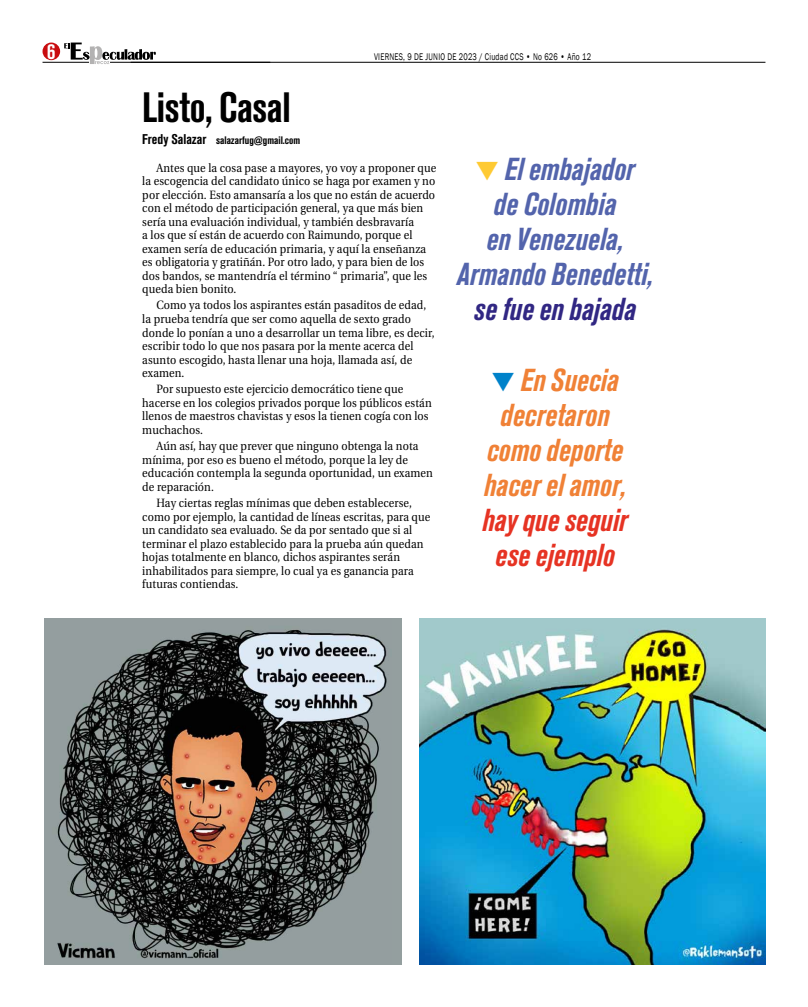
<style>
.page{position:relative;width:808px;height:1007px;background:#fff}
.page>*{position:absolute;margin:0;border:0;box-sizing:border-box;transform-origin:0 0}
.t1{font:700 condensed 42px "Akzidenz Grotesk BQ";letter-spacing:-.01em;color:#000;scale:.95 1}
.t2{font:italic 700 condensed 31.5px/35.1px "Akzidenz Grotesk BQ";color:#5364ac;text-align:center;scale:.95 1}
.t3{font:italic 700 condensed 31.5px/35.1px "Akzidenz Grotesk BQ";color:#f08136;text-align:center;scale:.95 1}
.t4{font:italic 700 condensed 31.5px/35.1px "Akzidenz Grotesk BQ";color:#e63323;text-align:center;scale:.95 1}
.t5{font:italic 700 condensed 31.5px "Akzidenz Grotesk BQ";color:#312783;scale:.95 1}
.t6{font:700 condensed 22px "Akzidenz Grotesk BQ";color:#fff;scale:.95 1}
.t7{font:12px/13.5px "Utopia";letter-spacing:.01em;color:#000;scale:.9 1}
.t8{font:10.8px "Akzidenz Grotesk BQ Bd Cnd Alt";color:#000}
.t9{font:9.9px "Franklin Gothic";letter-spacing:.03em;color:#000;scale:.75 1}
.s1{font-size:14px}
.s2{color:#feca33}
.s3{color:#0082ca}
</style>
<div class="page">
<hr style="left:110px;top:62px;width:655px;height:1px;background:#000">
<div style="left:43px;top:43px;width:17px;height:17px;background:#c90c0f;border-radius:50%"></div>
<svg style="left:64px;top:43px;width:92px;height:21px"></svg>
<hr style="left:43px;top:62px;width:46px;height:1px;background:#000">
<hr style="left:131px;top:62px;width:139px;height:1px;background:#000">
<img style="left:419px;top:618px;width:346px;height:346px">
<div style="left:45px;top:618px;width:357px;height:346px;background:#949f9f"></div>
<img style="left:57px;top:629px;width:330px;height:330px">
<h3 class="t6" style="left:47px;top:38px;width:10px">6</h3>
<p class="t9" style="left:374px;top:50px;width:291px">VIERNES, 9 DE JUNIO DE 2023 / Ciudad CCS • No 626 • Año 12</p>
<h1 class="t1" style="left:142px;top:83px;width:158px">Listo, Casal</h1>
<p class="t8" style="left:142px;top:134px;width:159px"><span class="s1">Fredy Salazar</span> salazarfug@gmail.com</p>
<p class="t7" style="left:142px;top:161px;width:328px;text-indent:14px">Antes que la cosa pase a mayores, yo voy a proponer que la escogencia del candidato único se haga por examen y no por elección. Esto amansaría a los que no están de acuerdo con el método de participación general, ya que más bien sería una evaluación individual, y también desbravaría<br>a los que sí están de acuerdo con Raimundo, porque el examen sería de educación primaria, y aquí la enseñanza es obligatoria y gratiñán. Por otro lado, y para bien de los dos bandos, se mantendría el término “ primaria”, que les queda bien bonito.</p>
<p class="t7" style="left:142px;top:299px;width:326px;text-indent:14px">Como ya todos los aspirantes están pasaditos de edad, la prueba tendría que ser como aquella de sexto grado donde lo ponían a uno a desarrollar un tema libre, es decir, escribir todo lo que nos pasara por la mente acerca del asunto escogido, hasta llenar una hoja, llamada así, de examen.</p>
<p class="t7" style="left:142px;top:383px;width:323px;text-indent:14px">Por supuesto este ejercicio democrático tiene que hacerse en los colegios privados porque los públicos están llenos de maestros chavistas y esos la tienen cogía con los muchachos.</p>
<p class="t7" style="left:142px;top:439px;width:324px;text-indent:14px">Aún así, hay que prever que ninguno obtenga la nota mínima, por eso es bueno el método, porque la ley de educación contempla la segunda oportunidad, un examen de reparación.</p>
<p class="t7" style="left:142px;top:496px;width:321px;text-indent:14px">Hay ciertas reglas mínimas que deben establecerse, como por ejemplo, la cantidad de líneas escritas, para que un candidato sea evaluado. Se da por sentado que si al terminar el plazo establecido para la prueba aún quedan hojas totalmente en blanco, dichos aspirantes serán inhabilitados para siempre, lo cual ya es ganancia para futuras contiendas.</p>
<h2 class="t2" style="left:457px;top:151px;width:208px"><span class="s2">▼</span> El embajador<br>de Colombia<br>en Venezuela,<br>Armando Benedetti,</h2>
<h2 class="t5" style="left:474px;top:291px;width:172px">se fue en bajada</h2>
<h2 class="t3" style="left:484px;top:362px;width:151px"><span class="s3">▼</span> En Suecia decretaron como deporte hacer el amor,</h2>
<h2 class="t4" style="left:482px;top:502px;width:155px">hay que seguir ese ejemplo</h2>
</div>
